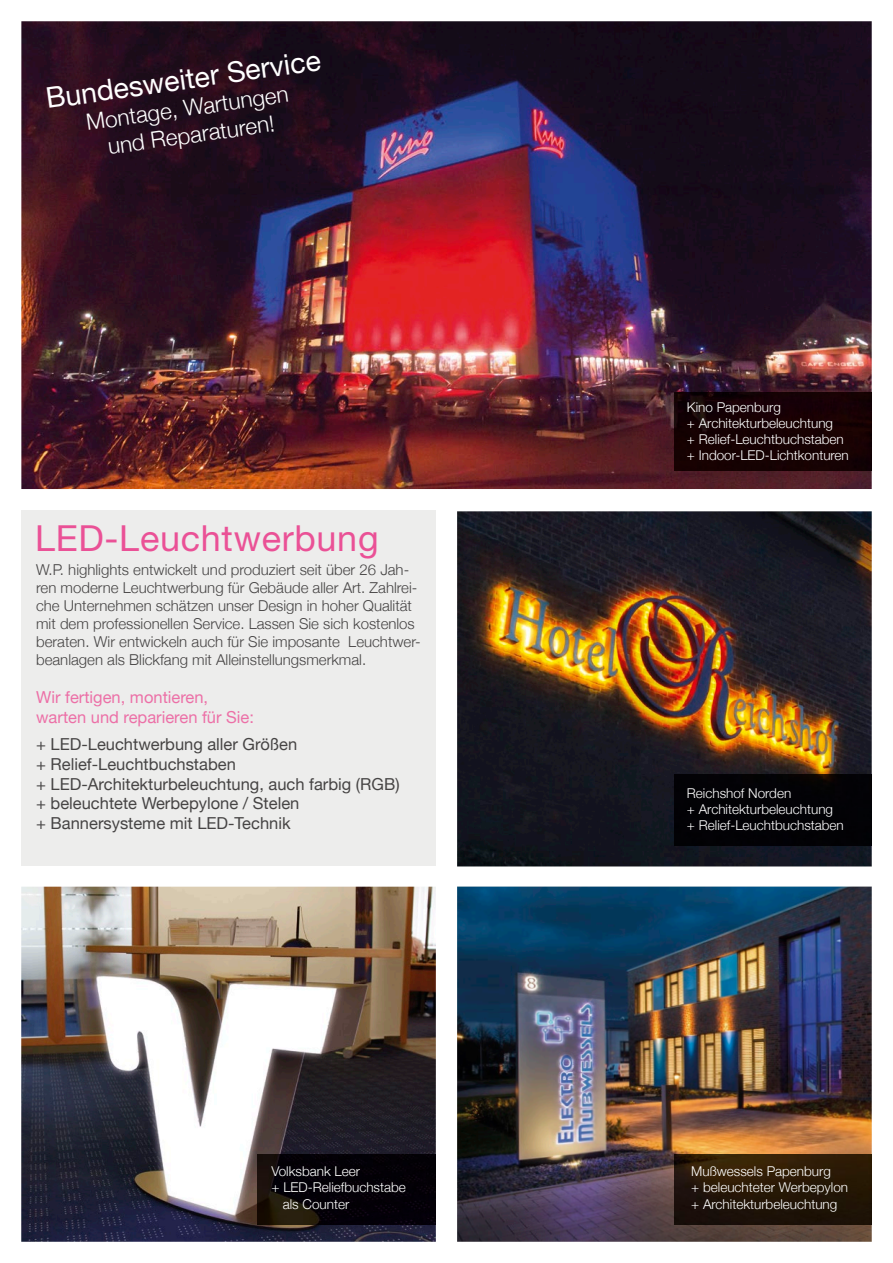
<style>
.page{position:relative;width:893px;height:1263px;background:#fff}
.page>*{position:absolute;margin:0;border:0;box-sizing:border-box;transform-origin:0 0}
.t1{font:36px "Helvetica Neue LT Std";letter-spacing:.02em;color:#ea5196}
.t2{font:28.5px "Helvetica Neue";color:#fff}
.t3{font:300 22.5px/27px "Helvetica Neue";color:#fff;text-align:center}
.t4{font:16.5px/19.8px "Helvetica Neue";color:#464444}
.t5{font:16.5px/19.8px "Helvetica Neue";color:#ec70a7}
.t6{font:300 15px/18px "Helvetica Neue";color:#464444}
.t7{font:300 13.5px/16.2px "Helvetica Neue";color:#fff}
</style>
<div class="page">
<img style="left:21px;top:21px;width:851px;height:468px">
<img style="left:457px;top:887px;width:415px;height:355px">
<img style="left:457px;top:511px;width:415px;height:355px">
<div style="left:21px;top:510px;width:415px;height:355px;background:#ededec"></div>
<img style="left:21px;top:887px;width:415px;height:355px">
<div style="left:674px;top:392px;width:197px;height:78px;background:#170103"></div>
<div style="left:674px;top:775px;width:197px;height:70px;background:#020205"></div>
<img style="left:674px;top:1154px;width:197px;height:71px">
<img style="left:258px;top:1154px;width:178px;height:71px">
<h2 class="t2" style="left:44px;top:82px;width:279px;rotate:-8deg">Bundesweiter Service</h2>
<h3 class="t3" style="left:84px;top:108px;width:205px;rotate:-8deg">Montage, Wartungen und Reparaturen!</h3>
<h1 class="t1" style="left:35px;top:517px;width:345px">LED-Leuchtwerbung</h1>
<p class="t6" style="left:36px;top:560px;width:386px">W.P. highlights entwickelt und produziert seit über 26 Jah&shy;ren moderne Leuchtwerbung für Gebäude aller Art. Zahlrei&shy;che Unternehmen schätzen unser Design in hoher Qualität mit dem professionellen Service. Lassen Sie sich kostenlos beraten. Wir entwickeln auch für Sie imposante Leuchtwer&shy;beanlagen als Blickfang mit Alleinstellungsmerkmal.</p>
<p class="t5" style="left:36px;top:687px;width:219px">Wir fertigen, montieren, warten und reparieren für Sie:</p>
<p class="t4" style="left:36px;top:734px;width:365px">+ LED-Leuchtwerbung aller Größen<br>+ Relief-Leuchtbuchstaben<br>+ LED-Architekturbeleuchtung, auch farbig (RGB) + beleuchtete Werbepylone / Stelen<br>+ Bannersysteme mit LED-Technik</p>
<p class="t7" style="left:271px;top:1163px;width:90px">Volksbank Leer</p>
<p class="t7" style="left:271px;top:1179px;width:136px">+ LED-Reliefbuchstabe</p>
<p class="t7" style="left:283px;top:1195px;width:68px">als Counter</p>
<p class="t7" style="left:687px;top:398px;width:163px">Kino Papenburg<br>+ Architekturbeleuchtung<br>+ Relief-Leuchtbuchstaben + Indoor-LED-Lichtkonturen</p>
<p class="t7" style="left:687px;top:784px;width:158px">Reichshof Norden<br>+ Architekturbeleuchtung + Relief-Leuchtbuchstaben</p>
<p class="t7" style="left:691px;top:1163px;width:158px">Mußwessels Papenburg<br>+ beleuchteter Werbepylon + Architekturbeleuchtung</p>
</div>
